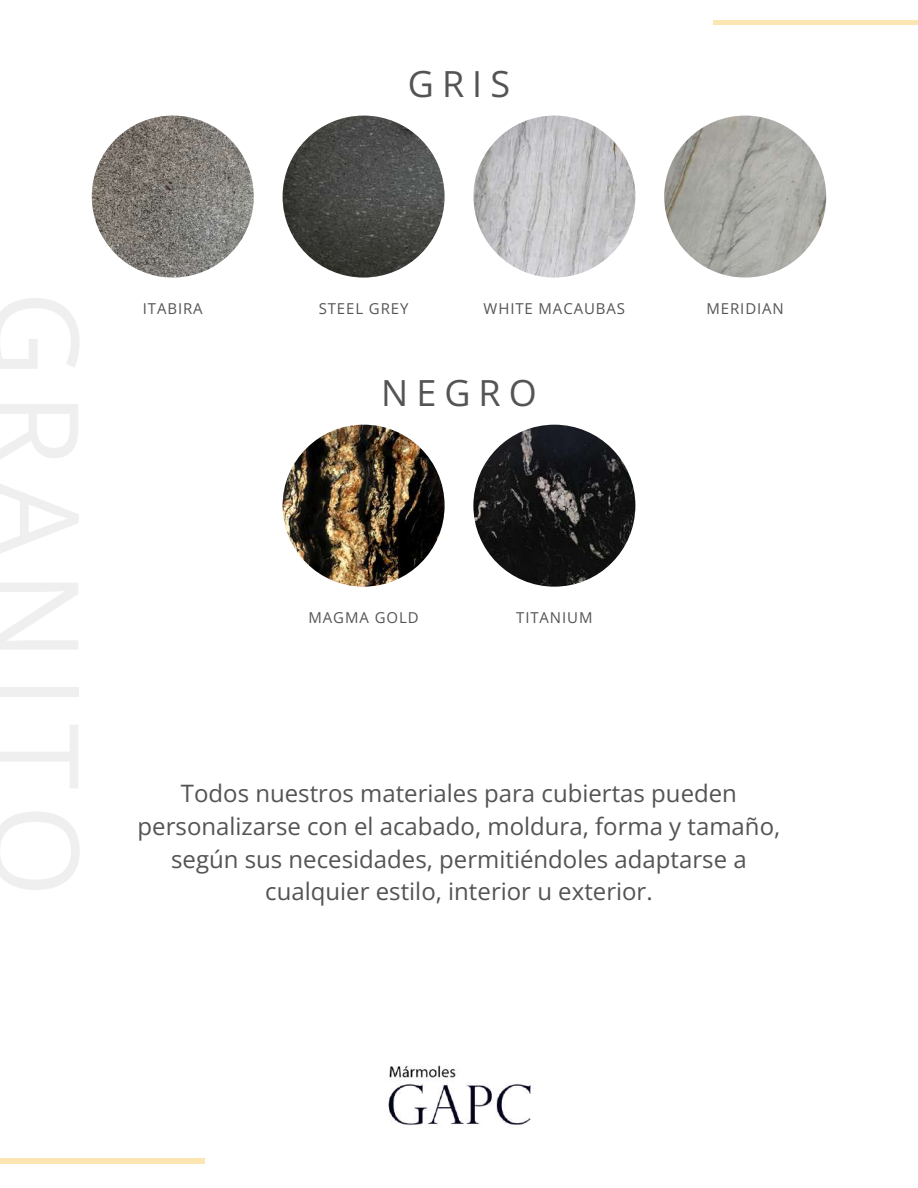
<style>
.page{position:relative;width:918px;height:1188px;background:#fff}
.page>*{position:absolute;margin:0;border:0;box-sizing:border-box;transform-origin:0 0}
.t1{font:36px "Open Sans";letter-spacing:.22em;color:#545454}
.t2{font:24px/32.7px "Open Sans";color:#545454;text-align:center}
.t3{font:15px "Open Sans";letter-spacing:.06em;color:#545454}
</style>
<div class="page">
<img style="left:92px;top:116px;width:162px;height:162px;border-radius:50%">
<img style="left:283px;top:116px;width:162px;height:162px;border-radius:50%">
<img style="left:473px;top:116px;width:162px;height:162px;border-radius:50%">
<img style="left:664px;top:116px;width:162px;height:162px;border-radius:50%">
<img style="left:283px;top:425px;width:162px;height:162px;border-radius:50%">
<img style="left:473px;top:425px;width:162px;height:162px;border-radius:50%">
<hr style="left:0;top:1159px;width:204px;height:4px;background:#fbe6b3">
<div style="left:714px;top:20px;width:204px;height:5px;background:#fbe6b3"></div>
<img style="left:388px;top:1065px;width:145px;height:62px">
<h1 class="t1" style="left:408px;top:58px;width:104px">GRIS</h1>
<p class="t3" style="left:143px;top:298px;width:61px">ITABIRA</p>
<p class="t3" style="left:319px;top:298px;width:91px">STEEL GREY</p>
<p class="t3" style="left:484px;top:298px;width:143px">WHITE MACAUBAS</p>
<p class="t3" style="left:706px;top:298px;width:79px">MERIDIAN</p>
<h1 class="t1" style="left:381px;top:368px;width:157px">NEGRO</h1>
<p class="t3" style="left:309px;top:607px;width:112px">MAGMA GOLD</p>
<p class="t3" style="left:516px;top:607px;width:78px">TITANIUM</p>
<p class="t2" style="left:138px;top:777px;width:644px">Todos nuestros materiales para cubiertas pueden personalizarse con el acabado, moldura, forma y tamaño, según sus necesidades, permitiéndoles adaptarse a cualquier estilo, interior u exterior.</p>
</div>
